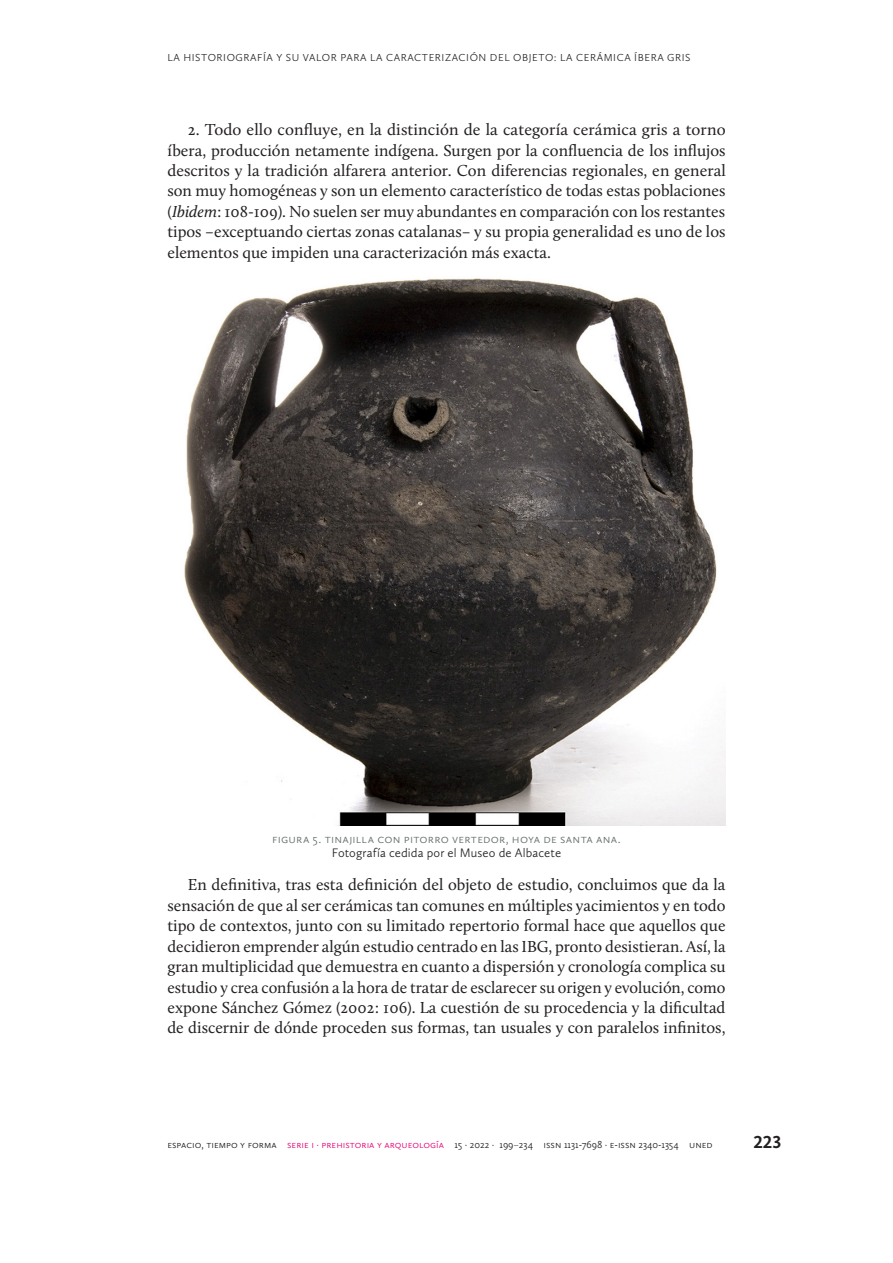
<style>
.page{position:relative;width:893px;height:1263px;background:#fff}
.page>*{position:absolute;margin:0;border:0;box-sizing:border-box;transform-origin:0 0}
.t1{font:700 18px "Calluna Sans";color:#231f20}
.t2{font:16.5px/20.4px "Calluna";color:#231f20;text-align:justify}
.t3{font:300 12.75px "Calluna Sans";letter-spacing:.02em;color:#67706e}
.t4{font:300 12.75px "Calluna Sans";letter-spacing:.01em;color:#231f20}
.t5{font:300 10.5px "Calluna Sans";color:#231f20}
.t6{font:300 10.5px "Calluna Sans";color:#e60275}
.s1{font-style:italic}
.s2{color:#e60275}
.s3{font-weight:400;color:#67706e}
</style>
<div class="page">
<img style="left:184px;top:278px;width:541px;height:547px">
<p class="t5" style="left:167px;top:52px;width:49px">La hi storiogra</p>
<p class="t5" style="left:257px;top:52px;width:60px">fía y su valor</p>
<p class="t5" style="left:340px;top:52px;width:8px">para</p>
<p class="t5" style="left:370px;top:52px;width:24px">la carac</p>
<p class="t5" style="left:422px;top:52px;width:76px">terización del</p>
<p class="t5" style="left:513px;top:52px;width:7px">obje</p>
<p class="t5" style="left:538px;top:52px;width:46px">to: la cerámica</p>
<p class="t5" style="left:634px;top:52px;width:11px">íbera</p>
<p class="t5" style="left:667px;top:52px;width:25px">gri s</p>
<p class="t2" style="left:167px;top:119px;width:560px;text-indent:20px">2. Todo ello confluye, en la distinción de la categoría cerámica gris a torno íbera, producción netamente indígena. Surgen por la confluencia de los influjos descritos y la tradición alfarera anterior. Con diferencias regionales, en general son muy homogéneas y son un elemento característico de todas estas poblaciones (<span class="s1">Ibidem</span>: 108-109). No suelen ser muy abundantes en comparación con los restantes tipos –exceptuando ciertas zonas catalanas– y su propia generalidad es uno de los elementos que impiden una caracterización más exacta.</p>
<p class="t3" style="left:272px;top:831px;width:114px">Figura 5. Tinaji lla con</p>
<p class="t3" style="left:404px;top:831px;width:8px">pitorro</p>
<p class="t3" style="left:452px;top:831px;width:14px">vertedor</p>
<p class="t3" style="left:506px;top:831px;width:14px">, Hoya</p>
<p class="t3" style="left:543px;top:831px;width:31px">de Santa</p>
<p class="t3" style="left:596px;top:831px;width:26px">Ana.</p>
<p class="t4" style="left:332px;top:845px;width:231px">Fotografía cedida por el Museo de Albacete</p>
<p class="t2" style="left:167px;top:874px;width:560px;text-indent:20px">En definitiva, tras esta definición del objeto de estudio, concluimos que da la sensación de que al ser cerámicas tan comunes en múltiples yacimientos y en todo tipo de contextos, junto con su limitado repertorio formal hace que aquellos que decidieron emprender algún estudio centrado en las IBG, pronto desistieran. Así, la gran multiplicidad que demuestra en cuanto a dispersión y cronología complica su estudio y crea confusión a la hora de tratar de esclarecer su origen y evolución, como expone Sánchez Gómez (2002: 106). La cuestión de su procedencia y la dificultad de discernir de dónde proceden sus formas, tan usuales y con paralelos infinitos,</p>
<p class="t5" style="left:167px;top:1138px;width:130px">ESPACIO, TIEMPO Y FORMA <span class="s2">Serie</span></p>
<p class="t6" style="left:311px;top:1138px;width:37px">I · prehistoria</p>
<p class="t5" style="left:377px;top:1138px;width:246px"><span class="s2">y arqueo logía</span> 15 · 2022 · 199<span class="s3">–</span>234 ISSN 1131-7698 · e-issn</p>
<p class="t5" style="left:638px;top:1138px;width:76px">2340-1354 U NED</p>
<p class="t1" style="left:753px;top:1131px;width:29px">223</p>
</div>
